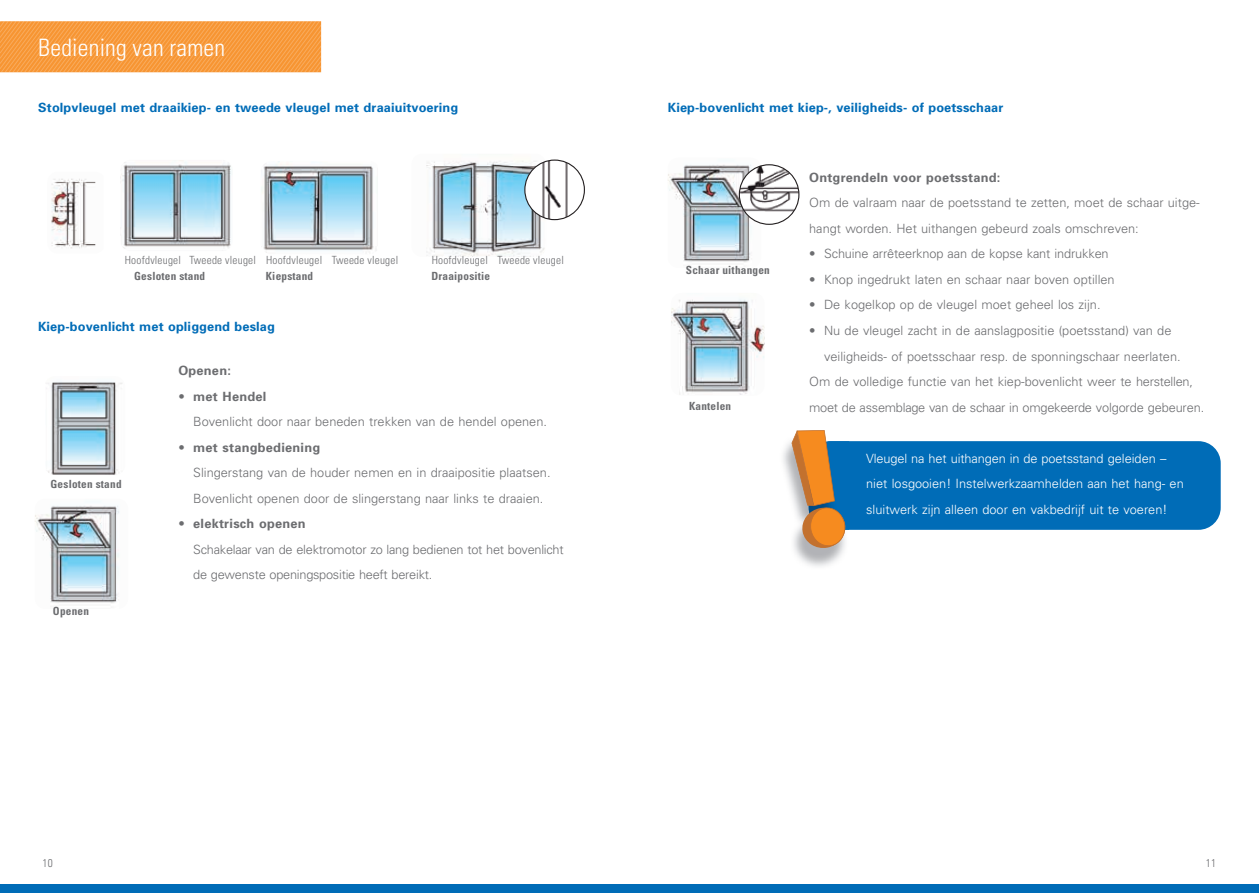
<style>
.page{position:relative;width:1259px;height:893px;background:#fff}
.page>*{position:absolute;margin:0;border:0;box-sizing:border-box;transform-origin:0 0}
.t1{font:300 condensed 24px "Univers";letter-spacing:.01em;color:#fff}
.t2{font:300 12.75px/25.5px "Univers";color:#6c6d70}
.t3{font:300 12.75px/25.5px "Univers";letter-spacing:-.02em;color:#6c6d70}
.t4{font:700 12.75px "Univers";letter-spacing:.01em;color:#006cb7}
.t5{font:300 12.75px/25.5px "Univers";color:#fff}
.t6{font:700 12.75px "Univers";letter-spacing:.02em;color:#6c6d70}
.t7{font:300 condensed 11.25px "Univers";letter-spacing:.02em;color:#6c6d70}
.t8{font:700 condensed 11.25px "Univers";letter-spacing:.02em;color:#6c6d70}
.s1{font-weight:700}
</style>
<div class="page">
<div style="left:0;top:884px;width:1259px;height:9px;background:#006cb7"></div>
<div style="left:808px;top:441px;width:412px;height:89px;background:#006cb7;border-radius:22px"></div>
<img style="left:783px;top:442px;width:61px;height:125px">
<svg style="left:791px;top:430px;width:55px;height:119px"></svg>
<img style="left:120px;top:160px;width:111px;height:89px">
<img style="left:426px;top:160px;width:119px;height:97px">
<svg style="left:524px;top:160px;width:61px;height:60px"></svg>
<img style="left:261px;top:161px;width:116px;height:92px">
<img style="left:46px;top:382px;width:76px;height:93px">
<img style="left:35px;top:505px;width:84px;height:98px">
<img style="left:51px;top:178px;width:45px;height:71px">
<svg style="left:0;top:21px;width:321px;height:51px;background:#f79c40"></svg>
<img style="left:671px;top:299px;width:93px;height:96px">
<img style="left:668px;top:164px;width:83px;height:98px">
<svg style="left:739px;top:164px;width:60px;height:61px"></svg>
<h1 class="t1" style="left:38px;top:33px;width:188px">Bediening van ramen</h1>
<p class="t4" style="left:38px;top:100px;width:421px">Stolpvleugel met draaikiep- en tweede vleugel met draaiuitvoering</p>
<p class="t7" style="left:125px;top:253px;width:133px">Hoofdvleugel Tweede vleugel</p>
<p class="t8" style="left:134px;top:270px;width:73px">Gesloten stand</p>
<p class="t7" style="left:266px;top:253px;width:134px">Hoofdvleugel Tweede vleugel</p>
<p class="t8" style="left:266px;top:270px;width:49px">Kiepstand</p>
<p class="t4" style="left:38px;top:319px;width:238px">Kiep-bovenlicht met opliggend beslag</p>
<p class="t7" style="left:432px;top:253px;width:134px">Hoofdvleugel Tweede vleugel</p>
<p class="t8" style="left:431px;top:270px;width:60px">Draaipositie</p>
<p class="t8" style="left:51px;top:477px;width:73px">Gesloten stand</p>
<p class="t8" style="left:53px;top:605px;width:38px">Openen</p>
<p class="t6" style="left:178px;top:363px;width:54px">Openen:</p>
<p class="t2" style="left:193px;top:384px;width:355px;text-indent:-15px">• <span class="s1">met Hendel<br></span>Bovenlicht door naar beneden trekken van de hendel openen.</p>
<p class="t2" style="left:193px;top:435px;width:359px;text-indent:-15px">• <span class="s1">met stangbediening<br></span>Slingerstang van de houder nemen en in draaipositie plaatsen.<br>Bovenlicht openen door de slingerstang naar links te draaien.</p>
<p class="t3" style="left:193px;top:511px;width:372px;text-indent:-15px">• <span class="s1">elektrisch openen<br></span>Schakelaar van de elektromotor zo lang bedienen tot het bovenlicht de gewenste openingspositie heeft bereikt.</p>
<p class="t4" style="left:668px;top:100px;width:337px">Kiep-bovenlicht met kiep-, veiligheids- of poetsschaar</p>
<p class="t8" style="left:686px;top:264px;width:86px">Schaar uithangen</p>
<p class="t8" style="left:689px;top:399px;width:44px">Kantelen</p>
<p class="t6" style="left:809px;top:170px;width:193px">Ontgrendeln voor poetsstand:</p>
<p class="t2" style="left:809px;top:190px;width:392px">Om de valraam naar de poetsstand te zetten, moet de schaar uitge&shy;hangt worden. Het uithangen gebeurd zoals omschreven:</p>
<p class="t2" style="left:809px;top:241px;width:301px">• Schuine arrêteerknop aan de kopse kant indrukken</p>
<p class="t2" style="left:809px;top:267px;width:307px">• Knop ingedrukt laten en schaar naar boven optillen</p>
<p class="t2" style="left:809px;top:292px;width:293px">• De kogelkop op de vleugel moet geheel los zijn.</p>
<p class="t2" style="left:809px;top:318px;width:364px">• Nu de vleugel zacht in de aanslagpositie (poetsstand) van de</p>
<p class="t2" style="left:824px;top:343px;width:358px">veiligheids- of poetsschaar resp. de sponningschaar neerlaten.</p>
<p class="t2" style="left:809px;top:369px;width:385px">Om de volledige functie van het kiep-bovenlicht weer te herstellen,</p>
<p class="t3" style="left:809px;top:394px;width:396px">moet de assemblage van de schaar in omgekeerde volgorde gebeuren.</p>
<p class="t5" style="left:866px;top:445px;width:319px">Vleugel na het uithangen in de poetsstand geleiden – niet losgooien! Instelwerkzaamhelden aan het hang- en sluitwerk zijn alleen door en vakbedrijf uit te voeren!</p>
<p class="t7" style="left:43px;top:857px;width:12px">10</p>
<p class="t7" style="left:1206px;top:857px;width:12px">11</p>
</div>
